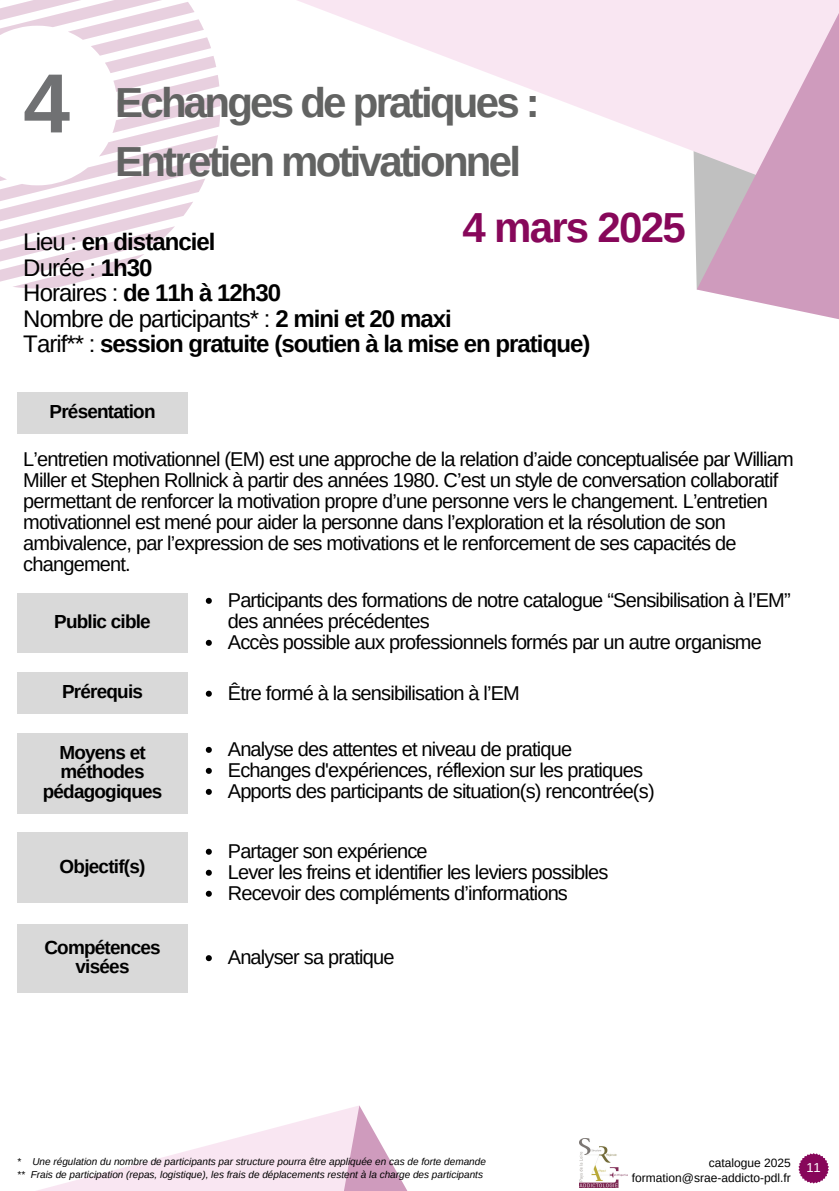
<style>
.page{position:relative;width:839px;height:1191px;background:#fff}
.page>*{position:absolute;margin:0;border:0;box-sizing:border-box;transform-origin:0 0}
.t1{font:700 84px "Arimo";color:#707173}
.t2{font:700 42px/58.4px "Arimo";letter-spacing:-.065em;color:#626362}
.t3{font:700 42px "Arimo";letter-spacing:-.04em;color:#87075a}
.t4{font:700 24px/25.6px "Arimo";letter-spacing:-.04em;color:#000}
.t5{font:20px/21px "Arimo";letter-spacing:-.04em;color:#000}
.t6{font:700 19px/19.6px "Arimo";letter-spacing:-.04em;color:#000;text-align:center}
.t7{font:13px "Arimo";color:#fff}
.t8{font:12px "Arimo";color:#000}
.t9{font:italic 10px "Arimo";color:#000}
.s1{font-weight:400}
</style>
<div class="page">
<svg style="left:36px;top:1105px;width:372px;height:86px"></svg>
<svg style="left:220px;top:0;width:476px;height:250px"></svg>
<svg style="left:696px;top:0;width:142px;height:319px;background:#e0c0d4"></svg>
<svg style="left:0;top:0;width:220px;height:289px"></svg>
<div style="left:17px;top:593px;width:171px;height:60px;background:#d9d9d9"></div>
<svg style="left:206px;top:598px;width:6px;height:6px"></svg>
<svg style="left:206px;top:640px;width:6px;height:6px"></svg>
<div style="left:17px;top:673px;width:171px;height:41px;background:#d9d9d9"></div>
<svg style="left:206px;top:691px;width:6px;height:6px"></svg>
<svg style="left:206px;top:747px;width:6px;height:6px"></svg>
<svg style="left:206px;top:768px;width:6px;height:6px"></svg>
<svg style="left:206px;top:789px;width:6px;height:6px"></svg>
<svg style="left:206px;top:849px;width:6px;height:6px"></svg>
<svg style="left:206px;top:870px;width:6px;height:6px"></svg>
<svg style="left:206px;top:891px;width:6px;height:6px"></svg>
<svg style="left:206px;top:955px;width:6px;height:6px"></svg>
<div style="left:17px;top:392px;width:171px;height:41px;background:#d9d9d9"></div>
<div style="left:17px;top:832px;width:171px;height:71px;background:#d9d9d9"></div>
<div style="left:17px;top:924px;width:171px;height:69px;background:#d9d9d9"></div>
<div style="left:17px;top:733px;width:171px;height:81px;background:#d9d9d9"></div>
<img style="left:579px;top:1138px;width:48px;height:50px">
<svg style="left:798px;top:1153px;width:30px;height:31px"></svg>
<h1 class="t1" style="left:23px;top:56px;width:48px">4</h1>
<h1 class="t2" style="left:115px;top:74px;width:426px">Echanges de pratiques :<br>Entretien motivationnel</h1>
<h2 class="t3" style="left:462px;top:204px;width:225px">4 mars 2025</h2>
<p class="t4" style="left:23px;top:229px;width:568px"><span class="s1">Lieu :</span> en distanciel<br><span class="s1">Durée :</span> 1h30<br><span class="s1">Horaires :</span> de 11h à 12h30<br><span class="s1">Nombre de participants* :</span> 2 mini et 20 maxi<br><span class="s1">Tarif** :</span> session gratuite (soutien à la mise en pratique)</p>
<h3 class="t6" style="left:49px;top:401px;width:108px">Présentation</h3>
<p class="t5" style="left:23px;top:449px;width:772px">L’entretien motivationnel (EM) est une approche de la relation d’aide conceptualisée par William Miller et Stephen Rollnick à partir des années 1980. C’est un style de conversation collaboratif permettant de renforcer la motivation propre d’une personne vers le changement. L’entretien motivationnel est mené pour aider la personne dans l’exploration et la résolution de son ambivalence, par l’expression de ses motivations et le renforcement de ses capacités de changement.</p>
<p class="t6" style="left:54px;top:611px;width:98px">Public cible</p>
<h3 class="t5" style="left:228px;top:589px;width:564px">Participants des formations de notre catalogue “Sensibilisation à l’EM” des années précédentes</h3>
<h4 class="t5" style="left:228px;top:631px;width:535px">Accès possible aux professionnels formés par un autre organisme</h4>
<p class="t6" style="left:62px;top:682px;width:83px">Prérequis</p>
<p class="t5" style="left:228px;top:682px;width:293px">Être formé à la sensibilisation à l’EM</p>
<h3 class="t5" style="left:228px;top:738px;width:346px">Analyse des attentes et niveau de pratique</h3>
<h3 class="t5" style="left:228px;top:759px;width:417px">Echanges d'expériences, réflexion sur les pratiques</h3>
<p class="t5" style="left:228px;top:780px;width:428px">Apports des participants de situation(s) rencontrée(s)</p>
<p class="t6" style="left:43px;top:742px;width:121px">Moyens et méthodes pédagogiques</p>
<p class="t6" style="left:60px;top:856px;width:87px">Objectif(s)</p>
<p class="t6" style="left:44px;top:937px;width:118px">Compétences visées</p>
<h3 class="t5" style="left:228px;top:840px;width:201px">Partager son expérience</h3>
<p class="t5" style="left:228px;top:861px;width:382px">Lever les freins et identifier les leviers possibles</p>
<p class="t5" style="left:228px;top:882px;width:341px">Recevoir des compléments d’informations</p>
<p class="t5" style="left:228px;top:947px;width:168px">Analyser sa pratique</p>
<h3 class="t9" style="left:17px;top:1156px;width:470px">* Une régulation du nombre de participants par structure pourra être appliquée en cas de forte demande</h3>
<p class="t9" style="left:17px;top:1169px;width:467px">** Frais de participation (repas, logistique), les frais de déplacements restent à la charge des participants</p>
<p class="t8" style="left:632px;top:1171px;width:160px">formation@srae-addicto-pdl.fr</p>
<p class="t8" style="left:708px;top:1156px;width:84px">catalogue 2025</p>
<p class="t7" style="left:806px;top:1160px;width:16px">11</p>
</div>
